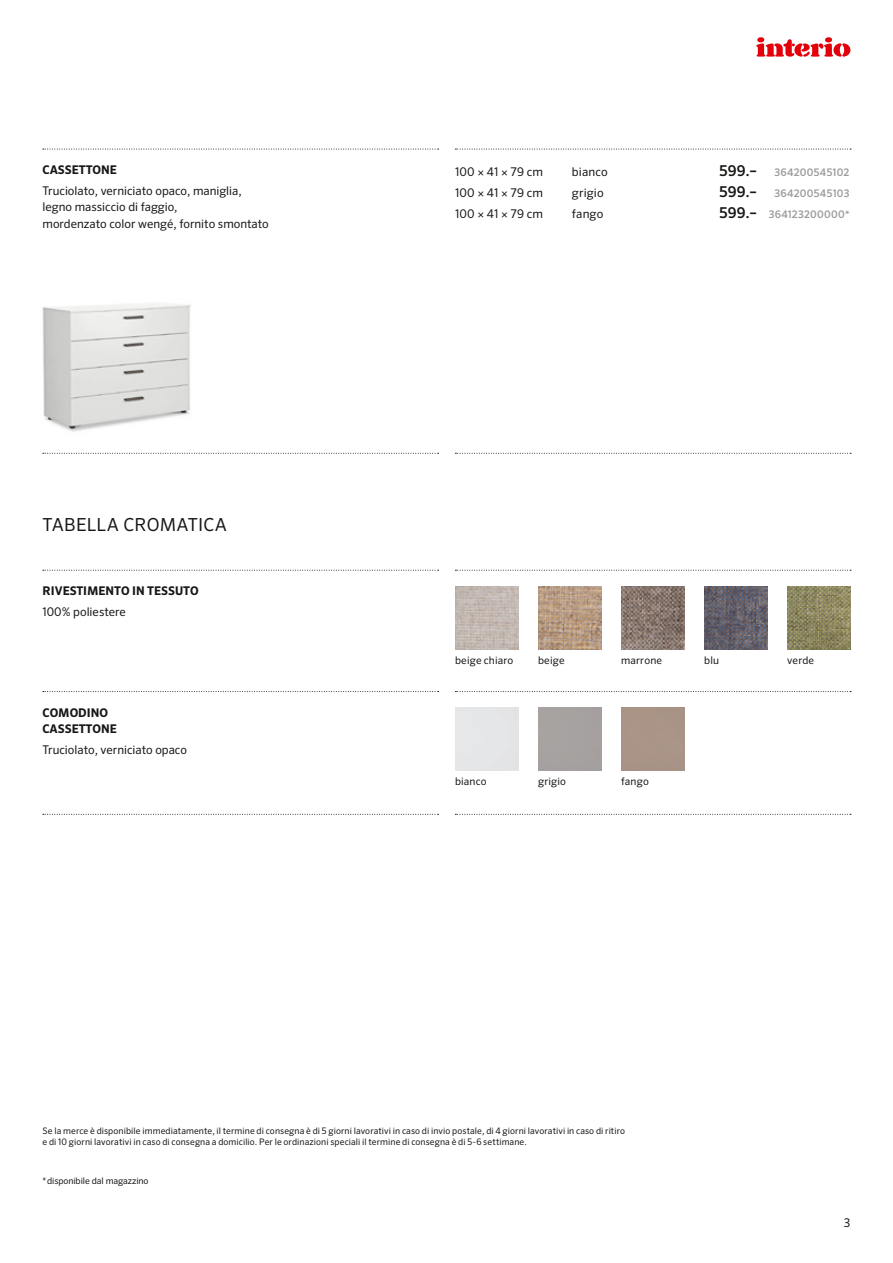
<style>
.page{position:relative;width:893px;height:1263px;background:#fff}
.page>*{position:absolute;margin:0;border:0;box-sizing:border-box;transform-origin:0 0}
.t1{font:18px "Sero OT";letter-spacing:.01em;color:#181716}
.t2{font:12px/16.5px "Sero OT";color:#181716}
.t3{font:700 12px/16.5px "Sero OT";color:#181716}
.t4{font:500 10.5px "Sero OT";letter-spacing:.025em;color:#9c9c9d}
.t5{font:10.5px "Sero OT";letter-spacing:.015em;color:#181716}
.t6{font:9px/10.8px "Sero OT";letter-spacing:.01em;color:#181716}
.t7{font:9px "Sero OT";letter-spacing:-.01em;color:#181716}
.s1{font-size:15px;color:#181716}
</style>
<div class="page">
<svg style="left:756px;top:37px;width:95px;height:20px"></svg>
<img style="left:42px;top:303px;width:149px;height:129px">
<svg style="left:43px;top:149px;width:396px;height:1px"></svg>
<svg style="left:455px;top:149px;width:396px;height:1px"></svg>
<svg style="left:43px;top:453px;width:396px;height:1px"></svg>
<svg style="left:455px;top:453px;width:396px;height:1px"></svg>
<img style="left:538px;top:586px;width:63px;height:63px">
<img style="left:455px;top:586px;width:63px;height:63px">
<svg style="left:43px;top:570px;width:396px;height:1px"></svg>
<svg style="left:455px;top:570px;width:396px;height:1px"></svg>
<svg style="left:43px;top:691px;width:396px;height:1px"></svg>
<svg style="left:455px;top:691px;width:396px;height:1px"></svg>
<svg style="left:43px;top:814px;width:396px;height:1px"></svg>
<svg style="left:455px;top:814px;width:396px;height:1px"></svg>
<img style="left:704px;top:586px;width:63px;height:63px">
<img style="left:621px;top:586px;width:63px;height:63px">
<img style="left:787px;top:586px;width:63px;height:63px">
<h2 class="t3" style="left:43px;top:162px;width:76px">CASSETTONE</h2>
<h2 class="t2" style="left:43px;top:182px;width:228px">Truciolato, verniciato opaco, maniglia, legno massiccio di faggio,<br>mordenzato color wengé, fornito smontato</h2>
<h1 class="t1" style="left:43px;top:514px;width:186px">TABELLA CROMATICA</h1>
<h2 class="t3" style="left:43px;top:583px;width:158px">RIVESTIMENTO IN TESSUTO</h2>
<h2 class="t2" style="left:42px;top:604px;width:85px">100% poliestere</h2>
<h2 class="t3" style="left:43px;top:704px;width:76px">COMODINO<br>CASSETTONE</h2>
<h2 class="t2" style="left:42px;top:741px;width:146px">Truciolato, verniciato opaco</h2>
<h2 class="t2" style="left:455px;top:164px;width:90px">100 × 41 × 79 cm</h2>
<h2 class="t2" style="left:572px;top:164px;width:37px">bianco</h2>
<p class="t4" style="left:720px;top:166px;width:131px"><span class="s1">599.–</span> 364200545102</p>
<h2 class="t2" style="left:455px;top:185px;width:90px">100 × 41 × 79 cm</h2>
<h2 class="t2" style="left:572px;top:185px;width:33px">grigio</h2>
<p class="t4" style="left:720px;top:187px;width:131px"><span class="s1">599.–</span> 364200545103</p>
<h2 class="t2" style="left:455px;top:206px;width:90px">100 × 41 × 79 cm</h2>
<h2 class="t2" style="left:572px;top:206px;width:33px">fango</h2>
<p class="t4" style="left:720px;top:208px;width:131px"><span class="s1">599.–</span> 364123200000*</p>
<p class="t5" style="left:455px;top:654px;width:60px">beige chiaro</p>
<p class="t5" style="left:538px;top:654px;width:28px">beige</p>
<p class="t5" style="left:621px;top:654px;width:43px">marrone</p>
<p class="t5" style="left:704px;top:654px;width:16px">blu</p>
<p class="t5" style="left:787px;top:654px;width:29px">verde</p>
<p class="t5" style="left:455px;top:775px;width:33px">bianco</p>
<p class="t5" style="left:538px;top:775px;width:30px">grigio</p>
<p class="t5" style="left:621px;top:775px;width:29px">fango</p>
<p class="t6" style="left:43px;top:1125px;width:584px">Se la merce è disponibile immediatamente, il termine di consegna è di 5 giorni lavorativi in caso di invio postale, di 4 giorni lavorativi in caso di ritiro e di 10 giorni lavorativi in caso di consegna a domicilio. Per le ordinazioni speciali il termine di consegna è di 5-6 settimane.</p>
<p class="t7" style="left:42px;top:1176px;width:108px">* disponibile dal magazzino</p>
<h2 class="t2" style="left:844px;top:1214px;width:8px">3</h2>
</div>
